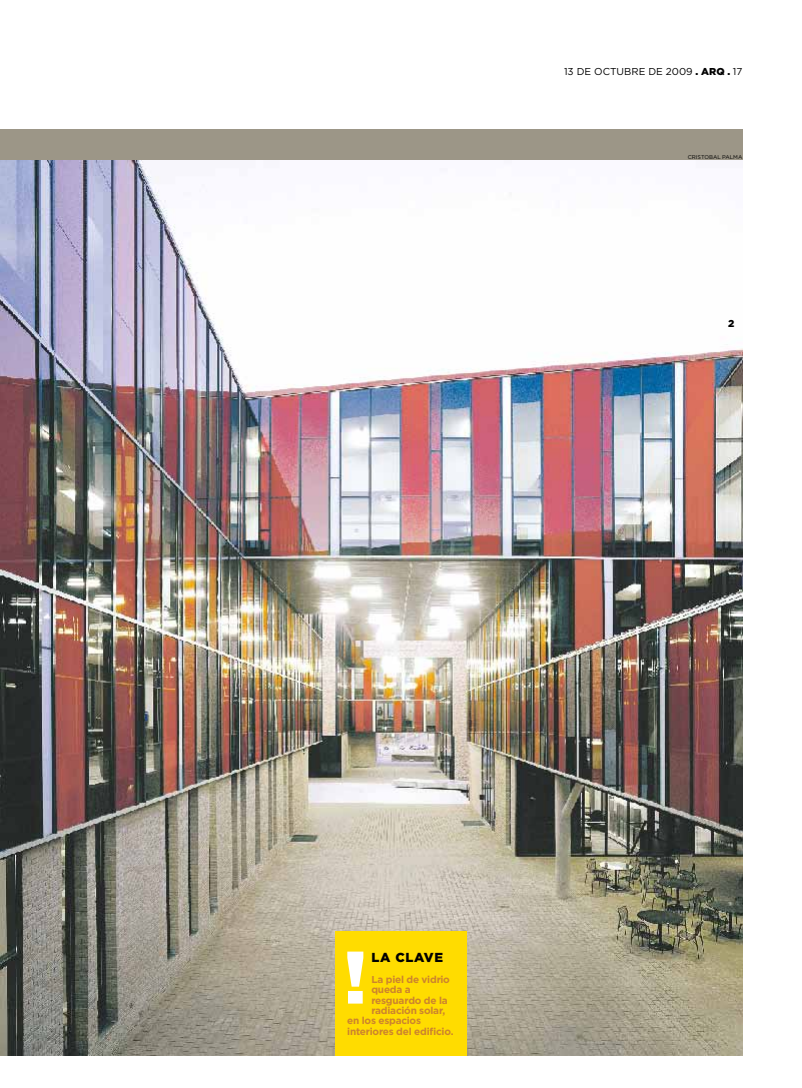
<style>
.page{position:relative;width:802px;height:1088px;background:#fff}
.page>*{position:absolute;margin:0;border:0;box-sizing:border-box;transform-origin:0 0}
.t1{font:900 13px "Gotham";letter-spacing:.05em;color:#000}
.La_clave_texto{font:700 10px "Gotham";letter-spacing:-.02em;color:#cc832e}
.t2{font:10px "Gotham";color:#000}
.t3{font:900 10px "Gotham";color:#000}
.Credito{font:5.5px "Gotham";color:#000}
.s1{font-weight:900}
</style>
<div class="page">
<div style="left:0;top:130px;width:742px;height:31px;background:#9c9687"></div>
<img style="left:0;top:161px;width:742px;height:894px">
<div style="left:335px;top:930px;width:132px;height:125px;background:#ffdc00"></div>
<svg style="left:347px;top:951px;width:16px;height:52px"></svg>
<p class="t2" style="left:564px;top:65px;width:180px">13 DE OCTUBRE DE 2009 <span class="s1">. ARQ .</span> 17</p>
<p class="Credito" style="left:688px;top:153px;width:56px">CRISTOBAL PALMA</p>
<p class="t3" style="left:728px;top:317px;width:8px">2</p>
<p class="t1" style="left:371px;top:948px;width:73px">LA CLAVE</p>
<p class="La_clave_texto" style="left:371px;top:972px;width:80px">La piel de vidrio</p>
<p class="La_clave_texto" style="left:371px;top:983px;width:41px">queda a</p>
<p class="La_clave_texto" style="left:371px;top:993px;width:78px">resguardo de la</p>
<p class="La_clave_texto" style="left:371px;top:1004px;width:76px">radiación solar,</p>
<p class="La_clave_texto" style="left:347px;top:1014px;width:75px">en los espacios</p>
<p class="La_clave_texto" style="left:347px;top:1024px;width:108px">interiores del edificio.</p>
</div>
